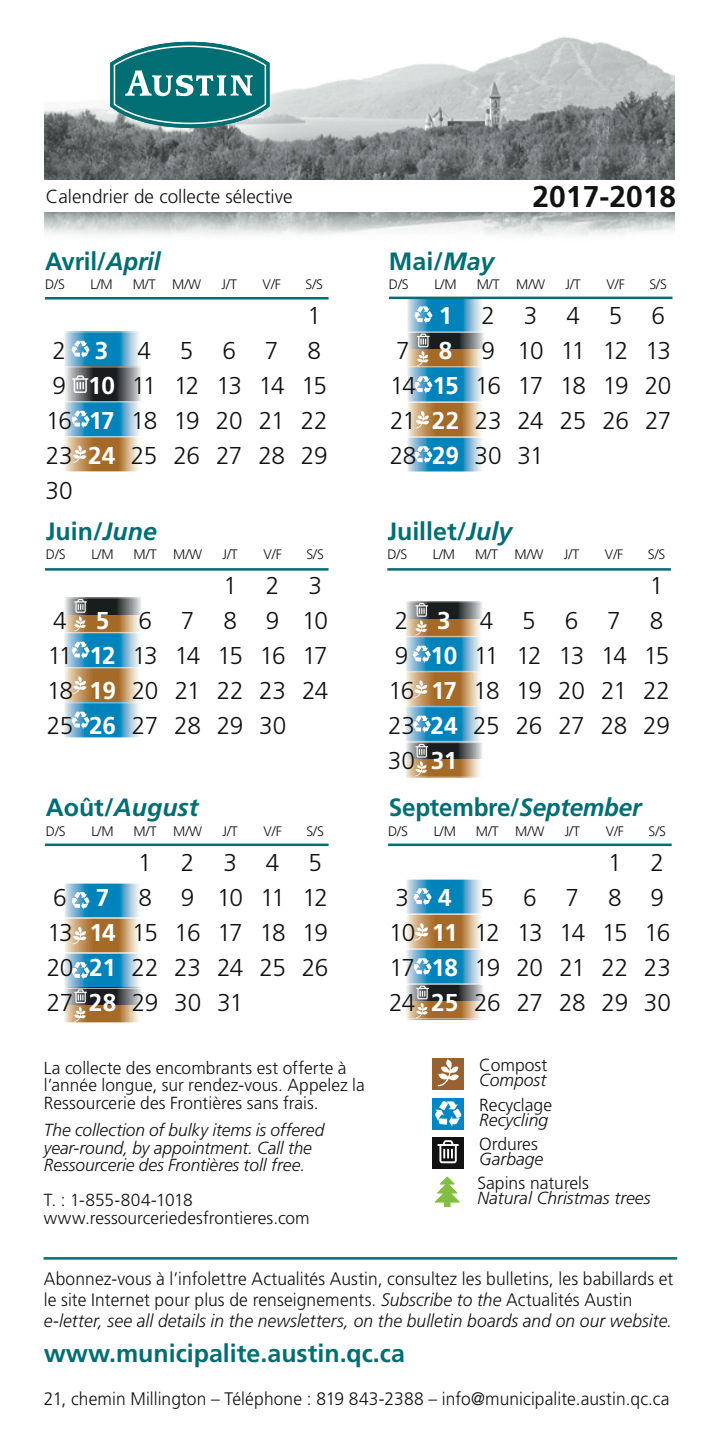
<style>
.page{position:relative;width:720px;height:1440px;background:#fff}
.page>*{position:absolute;margin:0;border:0;box-sizing:border-box;transform-origin:0 0}
.t1{font:700 30px "Frutiger LT Std";color:#121212}
.t2{font:700 25px "Frutiger LT Std";color:#006e73}
.t3{font:italic 700 25px "Frutiger LT Std";color:#006e73}
.t4{font:300 24.5px/35px "Frutiger LT Std";letter-spacing:-.04em;color:#121212}
.t5{font:300 19px "Frutiger LT Std";color:#121212}
.t6{font:300 18px/21.2px "Frutiger LT Std";letter-spacing:.005em;color:#121212;scale:.96 1}
.t7{font:300 17.5px/17.5px "Frutiger LT Std";color:#121212}
.t8{font:italic 300 17.5px/17.5px "Frutiger LT Std";color:#121212}
.t9{font:300 13.75px "Frutiger LT Std";color:#121212}
.s1{font-style:italic}
.s2{font-weight:700;color:#fff}
.s3{font-style:normal}
</style>
<div class="page">
<img style="left:45px;top:37px;width:630px;height:199px">
<div style="left:39px;top:180px;width:639px;height:32px;background:#fff"></div>
<svg style="left:64px;top:332px;width:77px;height:140px;background:#7a99a0"></svg>
<svg style="left:406px;top:299px;width:78px;height:173px;background:#7fa2a9"></svg>
<svg style="left:64px;top:598px;width:77px;height:140px;background:#849e9f"></svg>
<svg style="left:405px;top:602px;width:77px;height:175px;background:#889995"></svg>
<svg style="left:64px;top:883px;width:77px;height:140px;background:#869f9f"></svg>
<svg style="left:406px;top:879px;width:77px;height:140px;background:#869fa0"></svg>
<hr style="left:45px;top:297px;width:284px;height:3px;background:#006e73">
<hr style="left:389px;top:297px;width:283px;height:2px;background:#006e73">
<hr style="left:45px;top:568px;width:284px;height:3px;background:#006e73">
<hr style="left:45px;top:844px;width:284px;height:2px;background:#006e73">
<hr style="left:387px;top:568px;width:284px;height:3px;background:#006e73">
<hr style="left:388px;top:844px;width:284px;height:2px;background:#006e73">
<svg style="left:110px;top:42px;width:160px;height:86px"></svg>
<hr style="left:44px;top:1257px;width:633px;height:3px;background:#006e73">
<div style="left:432px;top:1137px;width:32px;height:31px;background:#121212"></div>
<svg style="left:438px;top:1140px;width:21px;height:23px"></svg>
<div style="left:432px;top:1058px;width:32px;height:31px;background:#9a6130"></div>
<svg style="left:438px;top:1059px;width:21px;height:27px"></svg>
<div style="left:432px;top:1098px;width:32px;height:31px;background:#0087c3"></div>
<svg style="left:435px;top:1101px;width:27px;height:26px"></svg>
<svg style="left:435px;top:1176px;width:25px;height:31px"></svg>
<p class="t5" style="left:46px;top:185px;width:248px">Calendrier de collecte sélective</p>
<p class="t1" style="left:533px;top:179px;width:145px">2017-2018</p>
<p class="t2" style="left:45px;top:246px;width:117px">Avril/<span class="s1">April</span></p>
<p class="t2" style="left:389px;top:246px;width:107px">Mai/<span class="s1">May</span></p>
<p class="t9" style="left:45px;top:276px;width:21px">D/S</p>
<p class="t9" style="left:91px;top:276px;width:24px">L/M</p>
<p class="t9" style="left:133px;top:276px;width:70px">M/T M/W</p>
<p class="t9" style="left:222px;top:276px;width:17px">J/T</p>
<p class="t9" style="left:263px;top:276px;width:20px">V/F</p>
<p class="t9" style="left:306px;top:276px;width:19px">S/S</p>
<p class="t4" style="left:46px;top:298px;width:284px;text-indent:262px">1<br>2 <span class="s2">3</span> 4 5 6 7 8<br>9 <span class="s2">10</span> 11 12 13 14 15<br>16 <span class="s2">17</span> 18 19 20 21 22<br>23 <span class="s2">24</span> 25 26 27 28 29<br>30</p>
<p class="t2" style="left:46px;top:517px;width:113px">Juin/<span class="s1">June</span></p>
<p class="t9" style="left:46px;top:546px;width:21px">D/S</p>
<p class="t9" style="left:92px;top:546px;width:24px">L/M</p>
<p class="t9" style="left:134px;top:546px;width:70px">M/T M/W</p>
<p class="t9" style="left:223px;top:546px;width:17px">J/T</p>
<p class="t9" style="left:264px;top:546px;width:20px">V/F</p>
<p class="t9" style="left:306px;top:546px;width:19px">S/S</p>
<p class="t4" style="left:47px;top:568px;width:283px;text-indent:177px">1 2 3<br>4 <span class="s2">5</span> 6 7 8 9 10<br>11 <span class="s2">12</span> 13 14 15 16 17<br>18 <span class="s2">19</span> 20 21 22 23 24<br>25 <span class="s2">26</span> 27 28 29 30</p>
<p class="t3" style="left:46px;top:792px;width:154px"><span class="s3">Août/</span>August</p>
<p class="t9" style="left:46px;top:824px;width:21px">D/S</p>
<p class="t9" style="left:92px;top:824px;width:24px">L/M</p>
<p class="t9" style="left:134px;top:824px;width:70px">M/T M/W</p>
<p class="t9" style="left:223px;top:824px;width:17px">J/T</p>
<p class="t9" style="left:264px;top:824px;width:20px">V/F</p>
<p class="t9" style="left:306px;top:824px;width:19px">S/S</p>
<p class="t4" style="left:47px;top:846px;width:283px;text-indent:92px">1 2 3 4 5<br>6 <span class="s2">7</span> 8 9 10 11 12<br>13 <span class="s2">14</span> 15 16 17 18 19<br>20 <span class="s2">21</span> 22 23 24 25 26<br>27 <span class="s2">28</span> 29 30 31</p>
<p class="t7" style="left:44px;top:1059px;width:322px">La collecte des encombrants est offerte à l’année longue, sur rendez-vous. Appelez la<br>Ressourcerie des Frontières sans frais.</p>
<p class="t8" style="left:44px;top:1122px;width:282px">The collection of bulky items is offered year-round, by appointment. Call the<br>Ressourcerie des Frontières toll free.</p>
<p class="t7" style="left:44px;top:1192px;width:267px">T. : 1-855-804-1018 www.ressourceriedesfrontieres.com</p>
<p class="t9" style="left:389px;top:276px;width:21px">D/S</p>
<p class="t9" style="left:435px;top:276px;width:24px">L/M</p>
<p class="t9" style="left:477px;top:276px;width:70px">M/T M/W</p>
<p class="t9" style="left:566px;top:276px;width:17px">J/T</p>
<p class="t9" style="left:607px;top:276px;width:20px">V/F</p>
<p class="t9" style="left:649px;top:276px;width:19px">S/S</p>
<p class="t4" style="left:390px;top:298px;width:283px;text-indent:49px"><span class="s2">1</span> 2 3 4 5 6<br>7 <span class="s2">8</span> 9 10 11 12 13<br>14 <span class="s2">15</span> 16 17 18 19 20<br>21 <span class="s2">22</span> 23 24 25 26 27<br>28 <span class="s2">29</span> 30 31</p>
<p class="t2" style="left:387px;top:517px;width:127px">Juillet/<span class="s1">July</span></p>
<p class="t9" style="left:387px;top:547px;width:21px">D/S</p>
<p class="t9" style="left:433px;top:547px;width:24px">L/M</p>
<p class="t9" style="left:475px;top:547px;width:70px">M/T M/W</p>
<p class="t9" style="left:564px;top:547px;width:17px">J/T</p>
<p class="t9" style="left:605px;top:547px;width:20px">V/F</p>
<p class="t9" style="left:648px;top:547px;width:19px">S/S</p>
<p class="t4" style="left:388px;top:568px;width:284px;text-indent:262px">1<br>2 <span class="s2">3</span> 4 5 6 7 8<br>9 <span class="s2">10</span> 11 12 13 14 15<br>16 <span class="s2">17</span> 18 19 20 21 22<br>23 <span class="s2">24</span> 25 26 27 28 29<br>30 <span class="s2">31</span></p>
<p class="t2" style="left:389px;top:792px;width:254px">Septembre/<span class="s1">September</span></p>
<p class="t9" style="left:388px;top:824px;width:21px">D/S</p>
<p class="t9" style="left:434px;top:824px;width:24px">L/M</p>
<p class="t9" style="left:476px;top:824px;width:70px">M/T M/W</p>
<p class="t9" style="left:565px;top:824px;width:17px">J/T</p>
<p class="t9" style="left:606px;top:824px;width:20px">V/F</p>
<p class="t9" style="left:649px;top:824px;width:19px">S/S</p>
<p class="t4" style="left:389px;top:846px;width:283px;text-indent:219px">1 2<br>3 <span class="s2">4</span> 5 6 7 8 9<br>10 <span class="s2">11</span> 12 13 14 15 16<br>17 <span class="s2">18</span> 19 20 21 22 23<br>24 <span class="s2">25</span> 26 27 28 29 30</p>
<p class="t7" style="left:479px;top:1057px;width:70px">Compost</p>
<p class="t8" style="left:479px;top:1072px;width:69px">Compost</p>
<p class="t7" style="left:479px;top:1097px;width:74px">Recyclage</p>
<p class="t8" style="left:479px;top:1112px;width:71px">Recycling</p>
<p class="t7" style="left:479px;top:1136px;width:60px">Ordures</p>
<p class="t8" style="left:479px;top:1151px;width:66px">Garbage</p>
<p class="t7" style="left:477px;top:1175px;width:113px">Sapins naturels</p>
<p class="t8" style="left:477px;top:1189px;width:175px">Natural Christmas trees</p>
<p class="t6" style="left:44px;top:1268px;width:657px">Abonnez-vous à l’infolettre Actualités Austin, consultez les bulletins, les babillards et le site Internet pour plus de renseignements. <span class="s1">Subscribe to the</span> Actualités Austin <span class="s1">e-letter, see all details in the newsletters, on the bulletin boards and on our website.</span></p>
<p class="t2" style="left:44px;top:1339px;width:363px">www.municipalite.austin.qc.ca</p>
<p class="t6" style="left:44px;top:1388px;width:653px">21, chemin Millington – Téléphone : 819 843-2388 – info@municipalite.austin.qc.ca</p>
</div>
